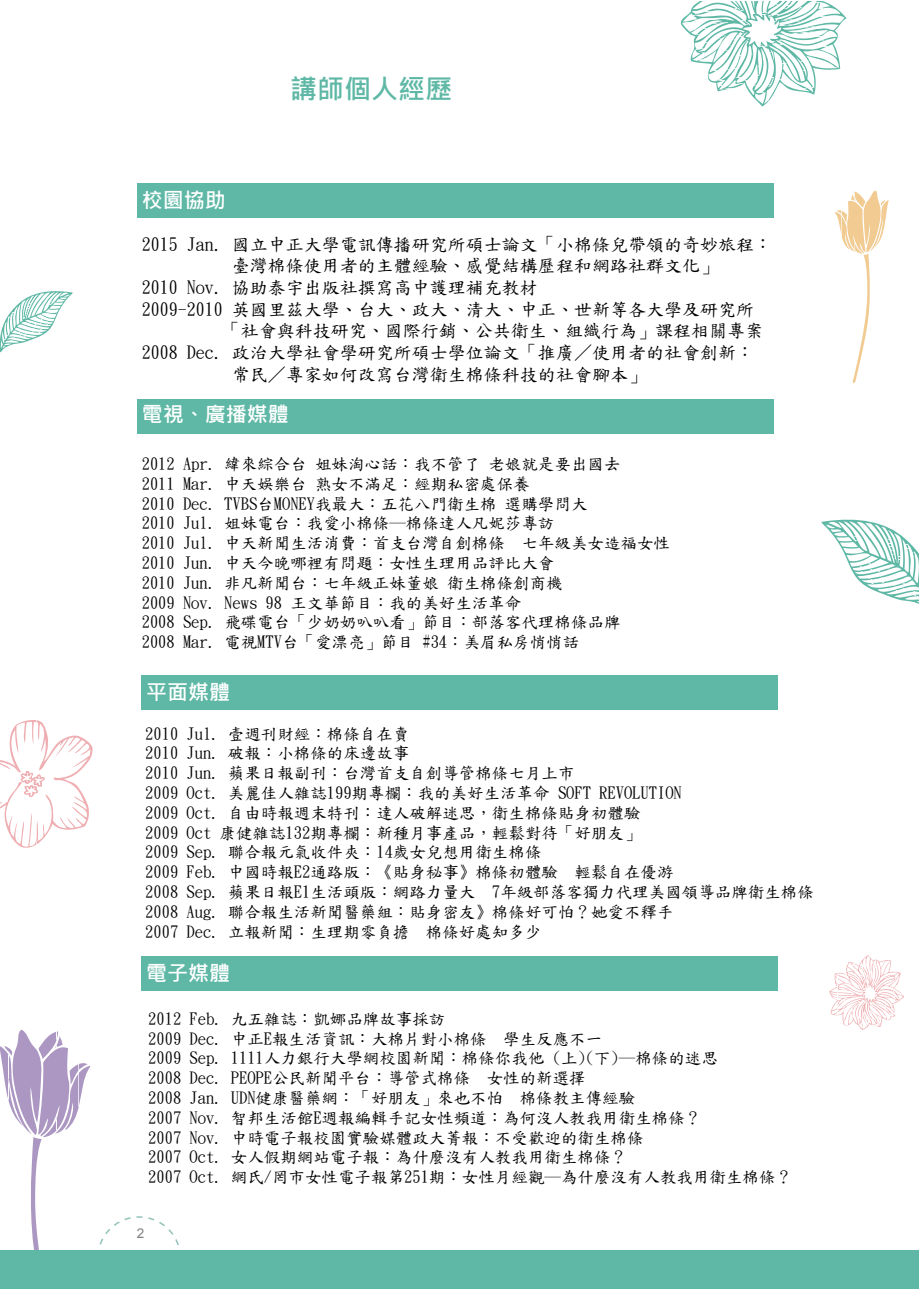
<style>
.page{position:relative;width:919px;height:1289px;background:#fff}
.page>*{position:absolute;margin:0;border:0;box-sizing:border-box;transform-origin:0 0}
.t1{font:700 27px "Microsoft Jheng Hei";color:#5eb8a5}
.t2{font:700 21px "Microsoft Jheng Hei";color:#fff}
.t3{font:18px "DF Li Hei W3 WINP BF";color:#000}
.t4{font:16.5px/19.8px "DF Li Hei W3 WINP BF";color:#000}
.t5{font:13.5px "Arial";color:#808285}
</style>
<div class="page">
<svg style="left:821px;top:519px;width:97px;height:85px"></svg>
<svg style="left:0;top:291px;width:73px;height:61px"></svg>
<svg style="left:829px;top:955px;width:75px;height:74px"></svg>
<svg style="left:680px;top:2px;width:166px;height:104px"></svg>
<svg style="left:0;top:720px;width:93px;height:127px"></svg>
<svg style="left:99px;top:1216px;width:80px;height:30px"></svg>
<svg style="left:0;top:1029px;width:90px;height:221px"></svg>
<svg style="left:835px;top:190px;width:53px;height:193px"></svg>
<div style="left:0;top:1250px;width:918px;height:38px;background:#5eb8a5"></div>
<div style="left:137px;top:183px;width:636px;height:34px;background:#5eb8a5"></div>
<div style="left:137px;top:399px;width:636px;height:34px;background:#5eb8a5"></div>
<div style="left:141px;top:675px;width:636px;height:34px;background:#5eb8a5"></div>
<div style="left:141px;top:956px;width:636px;height:34px;background:#5eb8a5"></div>
<h1 class="t1" style="left:290px;top:72px;width:164px">講師個人經歷</h1>
<p class="t2" style="left:142px;top:187px;width:85px">校園協助</p>
<p class="t3" style="left:142px;top:235px;width:632px">2015 Jan. 國立中正大學電訊傳播研究所碩士論文「小棉條兒帶領的奇妙旅程：</p>
<p class="t3" style="left:232px;top:257px;width:487px">臺灣棉條使用者的主體經驗、感覺結構歷程和網路社群文化」</p>
<p class="t3" style="left:142px;top:279px;width:397px">2010 Nov. 協助泰宇出版社撰寫高中護理補充教材</p>
<p class="t3" style="left:142px;top:300px;width:623px">2009-2010 英國里茲大學、台大、政大、清大、中正、世新等各大學及研究所</p>
<p class="t3" style="left:223px;top:322px;width:541px">「社會與科技研究、國際行銷、公共衛生、組織行為」課程相關專案</p>
<p class="t3" style="left:142px;top:343px;width:613px">2008 Dec. 政治大學社會學研究所碩士學位論文「推廣／使用者的社會創新：</p>
<p class="t3" style="left:232px;top:365px;width:415px">常民／專家如何改寫台灣衛生棉條科技的社會腳本」</p>
<p class="t2" style="left:142px;top:401px;width:148px">電視、廣播媒體</p>
<p class="t4" style="left:142px;top:454px;width:529px">2012 Apr. 緯來綜合台 姐妹淘心話：我不管了 老娘就是要出國去<br>2011 Mar. 中天娛樂台 熟女不滿足：經期私密處保養<br>2010 Dec. TVBS台MONEY我最大：五花八門衛生棉 選購學問大<br>2010 Jul. 姐妹電台：我愛小棉條―棉條達人凡妮莎專訪<br>2010 Jul. 中天新聞生活消費：首支台灣自創棉條　七年級美女造福女性2010 Jun. 中天今晚哪裡有問題：女性生理用品評比大會<br>2010 Jun. 非凡新聞台：七年級正妹董娘 衛生棉條創商機<br>2009 Nov. News 98 王文華節目：我的美好生活革命<br>2008 Sep. 飛碟電台「少奶奶叭叭看」節目：部落客代理棉條品牌<br>2008 Mar. 電視MTV台「愛漂亮」節目 #34：美眉私房悄悄話</p>
<p class="t2" style="left:146px;top:679px;width:85px">平面媒體</p>
<p class="t4" style="left:145px;top:723px;width:670px">2010 Jul. 壹週刊財經：棉條自在賣<br>2010 Jun. 破報：小棉條的床邊故事<br>2010 Jun. 蘋果日報副刊：台灣首支自創導管棉條七月上市<br>2009 Oct. 美麗佳人雜誌199期專欄：我的美好生活革命 SOFT REVOLUTION<br>2009 Oct. 自由時報週末特刊：達人破解迷思，衛生棉條貼身初體驗<br>2009 Oct 康健雜誌132期專欄：新種月事產品，輕鬆對待「好朋友」<br>2009 Sep. 聯合報元氣收件夾：14歲女兒想用衛生棉條<br>2009 Feb. 中國時報E2通路版：《貼身秘事》棉條初體驗 輕鬆自在優游<br>2008 Sep. 蘋果日報E1生活頭版：網路力量大 7年級部落客獨力代理美國領導品牌衛生棉條2008 Aug. 聯合報生活新聞醫藥組：貼身密友》棉條好可怕？她愛不釋手<br>2007 Dec. 立報新聞：生理期零負擔 棉條好處知多少</p>
<p class="t2" style="left:146px;top:959px;width:85px">電子媒體</p>
<p class="t4" style="left:148px;top:1008px;width:645px">2012 Feb. 九五雜誌：凱娜品牌故事採訪<br>2009 Dec. 中正E報生活資訊：大棉片對小棉條　學生反應不一<br>2009 Sep. 1111人力銀行大學網校園新聞：棉條你我他 (上)(下)―棉條的迷思<br>2008 Dec. PEOPE公民新聞平台：導管式棉條 女性的新選擇<br>2008 Jan. UDN健康醫藥網：「好朋友」來也不怕 棉條教主傳經驗<br>2007 Nov. 智邦生活館E週報編輯手記女性頻道：為何沒人教我用衛生棉條？<br>2007 Nov. 中時電子報校園實驗媒體政大菁報：不受歡迎的衛生棉條<br>2007 Oct. 女人假期網站電子報：為什麼沒有人教我用衛生棉條？<br>2007 Oct. 網氏/罔市女性電子報第251期：女性月經觀―為什麼沒有人教我用衛生棉條？</p>
<p class="t5" style="left:137px;top:1224px;width:9px">2</p>
</div>
